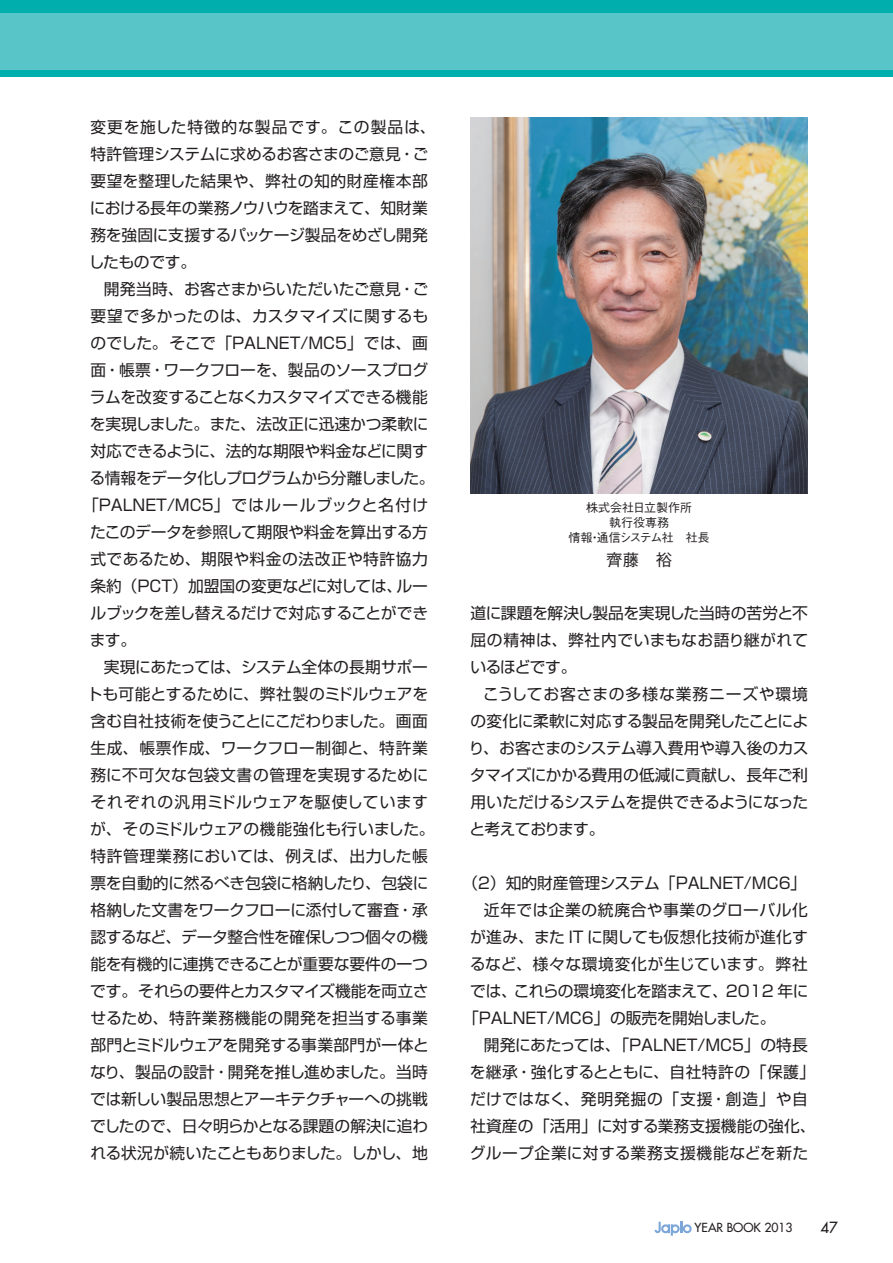
<style>
.page{position:relative;width:893px;height:1263px;background:#fff}
.page>*{position:absolute;margin:0;border:0;box-sizing:border-box;transform-origin:0 0}
.t1{font:500 16.5px "Gothic BBB Pro";color:#231f20}
.t2{font:15.75px/27px "Shin Go Pro";color:#231f20;text-align:justify}
.t3{font:15.75px "Shin Go Pro";letter-spacing:-.025em;color:#231f20}
.t4{font:15.75px "Shin Go Pro";letter-spacing:-.02em;color:#231f20}
.t5{font:15.75px "Shin Go Pro";letter-spacing:.03em;color:#231f20}
.t6{font:15.75px "Shin Go Pro";letter-spacing:.04em;color:#231f20}
.t7{font:15.75px "Shin Go Pro";letter-spacing:.02em;color:#231f20}
.t8{font:15.75px "Shin Go Pro";letter-spacing:.045em;color:#231f20}
.t9{font:15.75px "Shin Go Pro";letter-spacing:.035em;color:#231f20}
.t10{font:15.75px "Shin Go Pro";letter-spacing:-.045em;color:#231f20}
.t11{font:15.75px "Shin Go Pro";letter-spacing:-.03em;color:#231f20}
.t12{font:15.75px "Shin Go Pro";letter-spacing:-.055em;color:#231f20}
.t13{font:15.75px "Shin Go Pro";letter-spacing:-.035em;color:#231f20}
.t14{font:15.75px "Shin Go Pro";letter-spacing:.025em;color:#231f20}
.t15{font:500 15px "Futura Std";color:#231f20}
.t16{font:500 12.15px "Futura Std";color:#231f20}
.t17{font:500 12px/15px "Gothic BBB Pro";color:#231f20;text-align:center}
</style>
<div class="page">
<svg style="left:654px;top:1222px;width:38px;height:14px"></svg>
<img style="left:470px;top:118px;width:338px;height:375px">
<div style="left:0;top:0;width:893px;height:77px;background:#58c5c8"></div>
<div style="left:0;top:0;width:893px;height:13px;background:#00afad"></div>
<div style="left:0;top:70px;width:893px;height:7px;background:#00afad"></div>
<p class="t2" style="left:89px;top:111px;width:348px;text-align:left">変更を施した特徴的な製品です。この製品は、特許管理システムに求めるお客さまのご意見・ご要望を整理した結果や、弊社の知的財産権本部における長年の業務ノウハウを踏まえて、知財業務を強固に支援するパッケージ製品をめざし開発したものです。</p>
<p class="t2" style="left:104px;top:273px;width:326px">開発当時、お客さまからいただいたご意見・ご</p>
<p class="t14" style="left:90px;top:303px;width:339px">要望で多かったのは、カスタマイズに関するも</p>
<p class="t2" style="left:90px;top:327px;width:339px">のでした。そこで「PALNET/MC5」では、画</p>
<p class="t2" style="left:90px;top:354px;width:339px">面・帳票・ワークフローを、製品のソースプログ</p>
<p class="t3" style="left:90px;top:384px;width:339px">ラムを改変することなくカスタマイズできる機能</p>
<p class="t4" style="left:90px;top:411px;width:340px">を実現しました。また、法改正に迅速かつ柔軟に</p>
<p class="t2" style="left:90px;top:435px;width:339px">対応できるように、法的な期限や料金などに関す</p>
<p class="t10" style="left:90px;top:465px;width:347px">る情報をデータ化しプログラムから分離しました。</p>
<p class="t2" style="left:83px;top:489px;width:347px">「PALNET/MC5」ではルールブックと名付け</p>
<p class="t3" style="left:90px;top:519px;width:339px">たこのデータを参照して期限や料金を算出する方</p>
<p class="t5" style="left:90px;top:546px;width:339px">式であるため、期限や料金の法改正や特許協力</p>
<p class="t2" style="left:90px;top:570px;width:339px">条約（PCT）加盟国の変更などに対しては、ルー</p>
<p class="t4" style="left:90px;top:600px;width:339px">ルブックを差し替えるだけで対応することができ</p>
<p class="t2" style="left:90px;top:624px;width:48px">ます。</p>
<p class="t2" style="left:104px;top:651px;width:326px">実現にあたっては、システム全体の長期サポー</p>
<p class="t2" style="left:87px;top:678px;width:343px">トも可能とするために、弊社製のミドルウェアを</p>
<p class="t12" style="left:90px;top:708px;width:339px">含む自社技術を使うことにこだわりました。画面</p>
<p class="t8" style="left:90px;top:735px;width:339px">生成、帳票作成、ワークフロー制御と、特許業</p>
<p class="t9" style="left:90px;top:762px;width:340px">務に不可欠な包袋文書の管理を実現するために</p>
<p class="t6" style="left:90px;top:789px;width:339px">それぞれの汎用ミドルウェアを駆使しています</p>
<p class="t7" style="left:90px;top:816px;width:346px">が、そのミドルウェアの機能強化も行いました。</p>
<p class="t5" style="left:90px;top:843px;width:339px">特許管理業務においては、例えば、出力した帳</p>
<p class="t4" style="left:90px;top:870px;width:340px">票を自動的に然るべき包袋に格納したり、包袋に</p>
<p class="t2" style="left:90px;top:894px;width:339px">格納した文書をワークフローに添付して審査・承</p>
<p class="t4" style="left:90px;top:924px;width:339px">認するなど、データ整合性を確保しつつ個々の機</p>
<p class="t2" style="left:90px;top:948px;width:339px">能を有機的に連携できることが重要な要件の一つ</p>
<p class="t3" style="left:90px;top:978px;width:340px">です。それらの要件とカスタマイズ機能を両立さ</p>
<p class="t6" style="left:90px;top:1005px;width:339px">せるため、特許業務機能の開発を担当する事業</p>
<p class="t2" style="left:90px;top:1029px;width:340px">部門とミドルウェアを開発する事業部門が一体と</p>
<p class="t2" style="left:90px;top:1056px;width:339px">なり、製品の設計・開発を推し進めました。当時</p>
<p class="t2" style="left:90px;top:1083px;width:339px">では新しい製品思想とアーキテクチャーへの挑戦</p>
<p class="t3" style="left:90px;top:1113px;width:340px">でしたので、日々明らかとなる課題の解決に追わ</p>
<p class="t13" style="left:90px;top:1140px;width:339px">れる状況が続いたこともありました。しかし、地</p>
<p class="t17" style="left:568px;top:499px;width:143px">株式会社日立製作所<br>執行役専務<br>情報・通信システム社　社長</p>
<p class="t1" style="left:606px;top:546px;width:67px">齊藤　裕</p>
<p class="t2" style="left:470px;top:597px;width:339px">道に課題を解決し製品を実現した当時の苦労と不屈の精神は、弊社内でいまもなお語り継がれているほどです。</p>
<p class="t2" style="left:469px;top:678px;width:341px;text-indent:14px">こうしてお客さまの多様な業務ニーズや環境の変化に柔軟に対応する製品を開発したことにより、お客さまのシステム導入費用や導入後のカスタマイズにかかる費用の低減に貢献し、長年ご利用いただけるシステムを提供できるようになったと考えております。</p>
<p class="t2" style="left:462px;top:867px;width:345px">（２）知的財産管理システム「PALNET/MC6」</p>
<p class="t9" style="left:484px;top:897px;width:325px">近年では企業の統廃合や事業のグローバル化</p>
<p class="t2" style="left:470px;top:921px;width:339px">が進み、また IT に関しても仮想化技術が進化す</p>
<p class="t6" style="left:470px;top:951px;width:340px">るなど、様々な環境変化が生じています。弊社</p>
<p class="t11" style="left:470px;top:978px;width:340px">では、これらの環境変化を踏まえて、2012 年に</p>
<p class="t2" style="left:463px;top:1002px;width:314px">「PALNET/MC6」の販売を開始しました。</p>
<p class="t2" style="left:484px;top:1029px;width:325px">開発にあたっては、「PALNET/MC5」の特長</p>
<p class="t7" style="left:470px;top:1059px;width:347px">を継承・強化するとともに、自社特許の「保護」</p>
<p class="t8" style="left:470px;top:1086px;width:339px">だけではなく、発明発掘の「支援・創造」や自</p>
<p class="t2" style="left:470px;top:1110px;width:347px">社資産の「活用」に対する業務支援機能の強化、</p>
<p class="t5" style="left:470px;top:1140px;width:340px">グループ企業に対する業務支援機能などを新た</p>
<p class="t16" style="left:695px;top:1220px;width:100px">YEAR BOOK 2013</p>
<p class="t15" style="left:820px;top:1218px;width:19px">47</p>
</div>
